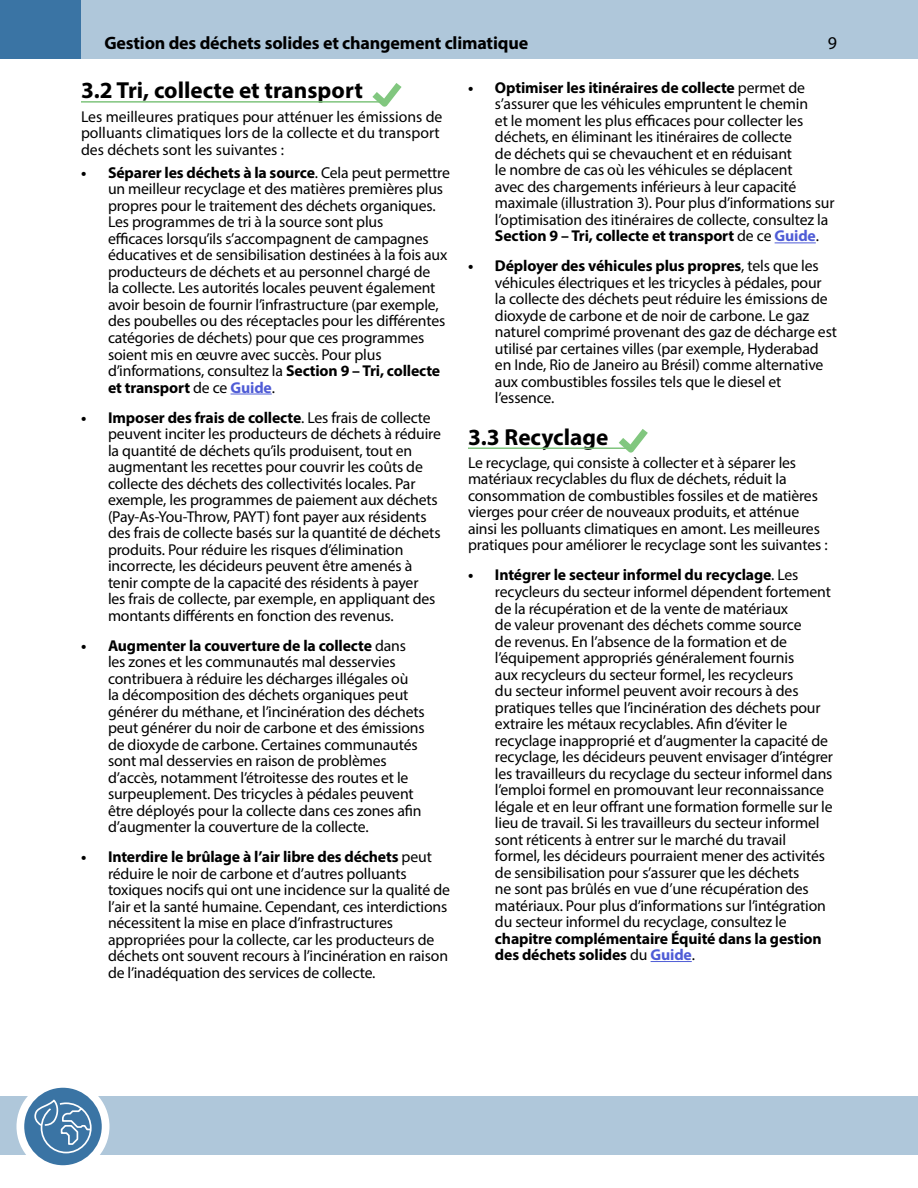
<style>
.page{position:relative;width:918px;height:1188px;background:#fff}
.page>*{position:absolute;margin:0;border:0;box-sizing:border-box;transform-origin:0 0}
.t1{font:700 23.25px "Myriad Pro";color:#000}
.t2{font:700 18px "Myriad Pro";letter-spacing:-.01em;color:#000}
.t3{font:18px "Myriad Pro";color:#000}
.t4{font:15.75px/16.5px "Myriad Pro";letter-spacing:-.01em;color:#000}
.t5{font:700 15.75px/16.5px "Myriad Pro";letter-spacing:-.01em;color:#000}
.s1{font-weight:700}
.s2{font-weight:700;color:#4f5cd6}
.s3{font-weight:400}
.s4{color:#4f5cd6}
</style>
<div class="page">
<div style="left:0;top:1096px;width:918px;height:58px;background:#afc7da"></div>
<div style="left:81px;top:0;width:837px;height:58px;background:#afc7da"></div>
<div style="left:0;top:0;width:81px;height:58px;background:#3a74a4"></div>
<div style="left:16px;top:1080px;width:94px;height:93px;background:#fff;border-radius:50%"></div>
<div style="left:24px;top:1088px;width:78px;height:77px;background:#3a74a4;border-radius:50%"></div>
<svg style="left:34px;top:1098px;width:58px;height:56px"></svg>
<hr style="left:651px;top:961px;width:41px;height:1px;background:#4f5cd6">
<hr style="left:231px;top:394px;width:41px;height:1px;background:#4f5cd6">
<hr style="left:775px;top:242px;width:41px;height:1px;background:#4f5cd6">
<svg style="left:372px;top:83px;width:30px;height:24px"></svg>
<hr style="left:81px;top:101px;width:300px;height:2px;background:#7fc47d">
<svg style="left:619px;top:429px;width:29px;height:24px"></svg>
<hr style="left:468px;top:447px;width:164px;height:2px;background:#7fc47d">
<p class="t2" style="left:104px;top:31px;width:425px">Gestion des déchets solides et changement climatique</p>
<p class="t3" style="left:828px;top:32px;width:11px">9</p>
<h1 class="t1" style="left:81px;top:75px;width:283px">3.2 Tri, collecte et transport</h1>
<p class="t4" style="left:81px;top:108px;width:363px">Les meilleures pratiques pour atténuer les émissions de polluants climatiques lors de la collecte et du transport des déchets sont les suivantes :</p>
<p class="t4" style="left:108px;top:164px;width:344px;text-indent:-27px"><span class="s1">• Séparer les déchets à la source</span>. Cela peut permettre un meilleur recyclage et des matières premières plus propres pour le traitement des déchets organiques.<br>Les programmes de tri à la source sont plus<br>efcaces lorsqu’ils s’accompagnent de campagnes éducatives et de sensibilisation destinées à la fois aux producteurs de déchets et au personnel chargé de<br>la collecte. Les autorités locales peuvent également avoir besoin de fournir l’infrastructure (par exemple, des poubelles ou des réceptacles pour les diférentes catégories de déchets) pour que ces programmes soient mis en œuvre avec succès. Pour plus d’informations, consultez la <span class="s1">Section 9 – Tri, collecte et transport</span> de ce <span class="s2">Guide</span>.</p>
<p class="t4" style="left:108px;top:409px;width:335px;text-indent:-27px"><span class="s1">• Imposer des frais de collecte</span>. Les frais de collecte peuvent inciter les producteurs de déchets à réduire la quantité de déchets qu’ils produisent, tout en augmentant les recettes pour couvrir les coûts de collecte des déchets des collectivités locales. Par exemple, les programmes de paiement aux déchets (Pay-As-You-Throw, PAYT) font payer aux résidents des frais de collecte basés sur la quantité de déchets produits. Pour réduire les risques d’élimination incorrecte, les décideurs peuvent être amenés à tenir compte de la capacité des résidents à payer<br>les frais de collecte, par exemple, en appliquant des montants diférents en fonction des revenus.</p>
<p class="t4" style="left:108px;top:637px;width:318px;text-indent:-27px"><span class="s1">• Augmenter la couverture de la collecte</span> dans les zones et les communautés mal desservies contribuera à réduire les décharges illégales où<br>la décomposition des déchets organiques peut générer du méthane, et l’incinération des déchets peut générer du noir de carbone et des émissions de dioxyde de carbone. Certaines communautés sont mal desservies en raison de problèmes d’accès, notamment l’étroitesse des routes et le surpeuplement. Des tricycles à pédales peuvent être déployés pour la collecte dans ces zones afn d’augmenter la couverture de la collecte.</p>
<p class="t4" style="left:108px;top:848px;width:344px;text-indent:-27px"><span class="s1">• Interdire le brûlage à l’air libre des déchets</span> peut réduire le noir de carbone et d’autres polluants toxiques nocifs qui ont une incidence sur la qualité de l’air et la santé humaine. Cependant, ces interdictions nécessitent la mise en place d’infrastructures appropriées pour la collecte, car les producteurs de déchets ont souvent recours à l’incinération en raison de l’inadéquation des services de collecte.</p>
<p class="t4" style="left:495px;top:79px;width:341px;text-indent:-27px"><span class="s1">• Optimiser les itinéraires de collecte</span> permet de s’assurer que les véhicules empruntent le chemin<br>et le moment les plus efcaces pour collecter les déchets, en éliminant les itinéraires de collecte<br>de déchets qui se chevauchent et en réduisant<br>le nombre de cas où les véhicules se déplacent<br>avec des chargements inférieurs à leur capacité maximale (illustration 3). Pour plus d’informations sur l’optimisation des itinéraires de collecte, consultez la <span class="s1">Section 9 – Tri, collecte et transport</span> de ce <span class="s2">Guide</span>.</p>
<p class="t4" style="left:495px;top:258px;width:343px;text-indent:-27px"><span class="s1">• Déployer des véhicules plus propres</span>, tels que les véhicules électriques et les tricycles à pédales, pour<br>la collecte des déchets peut réduire les émissions de dioxyde de carbone et de noir de carbone. Le gaz naturel comprimé provenant des gaz de décharge est utilisé par certaines villes (par exemple, Hyderabad en Inde, Rio de Janeiro au Brésil) comme alternative aux combustibles fossiles tels que le diesel et l’essence.</p>
<h1 class="t1" style="left:468px;top:422px;width:142px">3.3 Recyclage</h1>
<p class="t4" style="left:468px;top:454px;width:361px">Le recyclage, qui consiste à collecter et à séparer les matériaux recyclables du fux de déchets, réduit la consommation de combustibles fossiles et de matières vierges pour créer de nouveaux produits, et atténue ainsi les polluants climatiques en amont. Les meilleures pratiques pour améliorer le recyclage sont les suivantes :</p>
<p class="t4" style="left:495px;top:567px;width:340px;text-indent:-27px"><span class="s1">• Intégrer le secteur informel du recyclage</span>. Les recycleurs du secteur informel dépendent fortement de la récupération et de la vente de matériaux<br>de valeur provenant des déchets comme source<br>de revenus. En l’absence de la formation et de l’équipement appropriés généralement fournis<br>aux recycleurs du secteur formel, les recycleurs<br>du secteur informel peuvent avoir recours à des pratiques telles que l’incinération des déchets pour extraire les métaux recyclables. Afn d’éviter le recyclage inapproprié et d’augmenter la capacité de recyclage, les décideurs peuvent envisager d’intégrer les travailleurs du recyclage du secteur informel dans l’emploi formel en promouvant leur reconnaissance légale et en leur ofrant une formation formelle sur le lieu de travail. Si les travailleurs du secteur informel sont réticents à entrer sur le marché du travail formel, les décideurs pourraient mener des activités de sensibilisation pour s’assurer que les déchets<br>ne sont pas brûlés en vue d’une récupération des matériaux. Pour plus d’informations sur l’intégration du secteur informel du recyclage, consultez le</p>
<p class="t5" style="left:495px;top:930px;width:328px">chapitre complémentaire Équité dans la gestion des déchets solides <span class="s3">du</span> <span class="s4">Guide</span><span class="s3">.</span></p>
</div>
